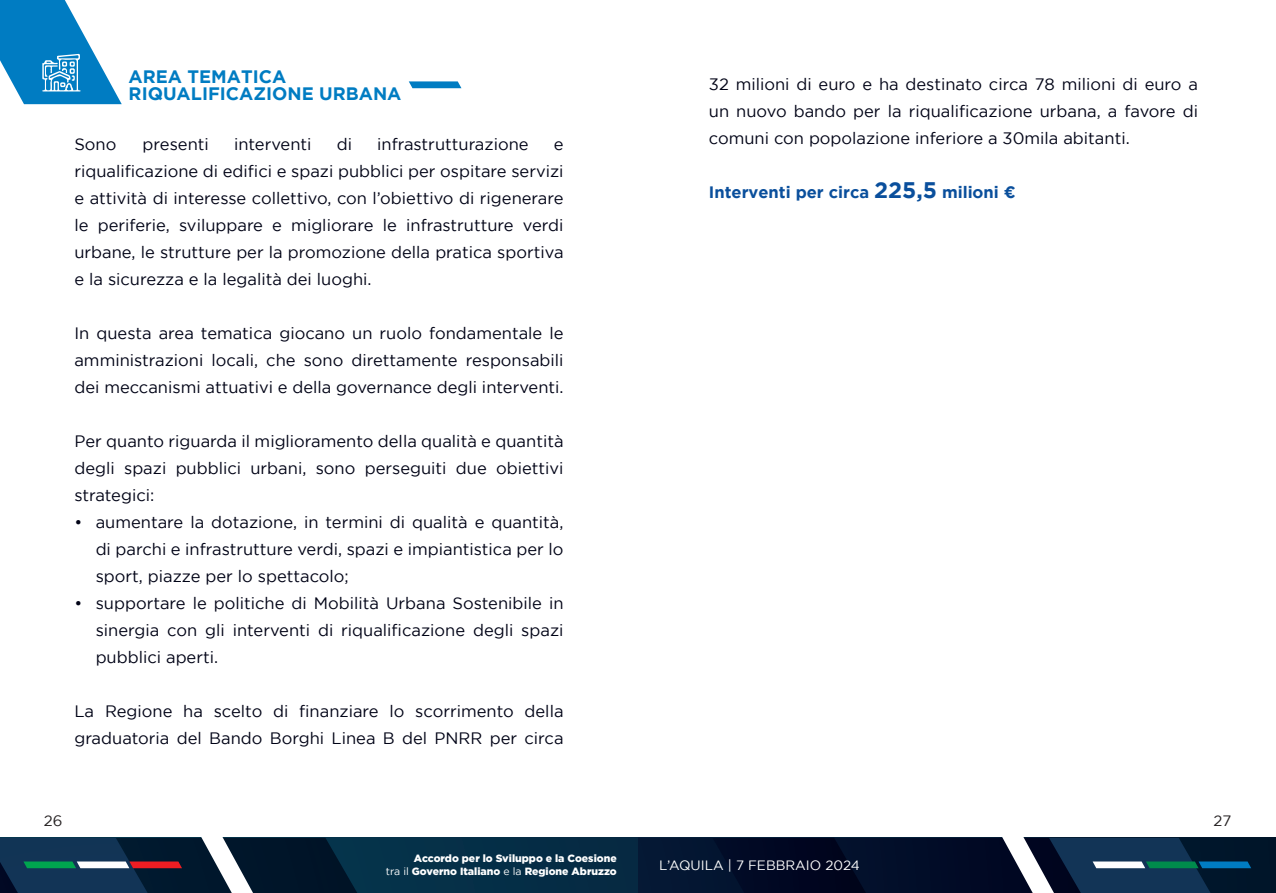
<style>
.page{position:relative;width:1276px;height:893px;background:#fff}
.page>*{position:absolute;margin:0;border:0;box-sizing:border-box;transform-origin:0 0}
.t1{font:700 18px "Gotham";color:#007cc2}
.t2{font:16.5px/27px "Gotham";color:#000316;text-align:justify}
.t3{font:700 16.5px "Gotham";color:#0a4f9c}
.t4{font:15px "Gotham";color:#231f20}
.t5{font:13.5px "Gotham";color:#fff}
.t6{font:900 10.5px/12.6px "Gotham";color:#fff;text-align:right}
.s1{font-size:22.5px}
.s2{font-weight:400}
</style>
<div class="page">
<svg style="left:638px;top:837px;width:638px;height:56px;background:#0f213b"></svg>
<div style="left:0;top:838px;width:638px;height:55px;background:#052e46"></div>
<svg style="left:0;top:837px;width:369px;height:56px"></svg>
<svg style="left:409px;top:81px;width:52px;height:7px"></svg>
<svg style="left:0;top:0;width:122px;height:104px"></svg>
<p class="t1" style="left:129px;top:66px;width:159px">AREA TEMATICA</p>
<p class="t1" style="left:129px;top:83px;width:274px">RIQUALIFICAZIONE URBANA</p>
<p class="t2" style="left:709px;top:70px;width:490px">32 milioni di euro e ha destinato circa 78 milioni di euro a un nuovo bando per la riqualificazione urbana, a favore di comuni con popolazione inferiore a 30mila abitanti.</p>
<p class="t3" style="left:709px;top:182px;width:308px">Interventi per circa <span class="s1">225,5</span> milioni ¤</p>
<p class="t2" style="left:74px;top:131px;width:44px">Sono</p>
<p class="t2" style="left:143px;top:131px;width:68px">presenti</p>
<p class="t2" style="left:234px;top:131px;width:79px">interventi</p>
<p class="t2" style="left:337px;top:131px;width:17px">di</p>
<p class="t2" style="left:377px;top:131px;width:153px">infrastrutturazione</p>
<p class="t2" style="left:74px;top:131px;width:490px;text-indent:479px">e riqualificazione di edifici e spazi pubblici per ospitare servizi e attività di interesse collettivo, con l’obiettivo di rigenerare le periferie, sviluppare e migliorare le infrastrutture verdi urbane, le strutture per la promozione della pratica sportiva e la sicurezza e la legalità dei luoghi.</p>
<p class="t2" style="left:74px;top:320px;width:490px">In questa area tematica giocano un ruolo fondamentale le amministrazioni locali, che sono direttamente responsabili dei meccanismi attuativi e della governance degli interventi.</p>
<p class="t2" style="left:74px;top:428px;width:490px">Per quanto riguarda il miglioramento della qualità e quantità degli spazi pubblici urbani, sono perseguiti due obiettivi strategici:</p>
<p class="t2" style="left:96px;top:509px;width:469px;text-indent:-21px">• aumentare la dotazione, in termini di qualità e quantità, di parchi e infrastrutture verdi, spazi e impiantistica per lo sport, piazze per lo spettacolo;</p>
<p class="t2" style="left:96px;top:590px;width:469px;text-indent:-21px">• supportare le politiche di Mobilità Urbana Sostenibile in sinergia con gli interventi di riqualificazione degli spazi pubblici aperti.</p>
<p class="t2" style="left:74px;top:698px;width:491px">La Regione ha scelto di finanziare lo scorrimento della graduatoria del Bando Borghi Linea B del PNRR per circa</p>
<p class="t4" style="left:44px;top:812px;width:20px">26</p>
<p class="t4" style="left:1213px;top:812px;width:19px">27</p>
<p class="t6" style="left:386px;top:852px;width:232px">Accordo per lo Sviluppo e la Coesione<br><span class="s2">tra il</span> Governo Italiano <span class="s2">e la</span> Regione Abruzzo</p>
<p class="t5" style="left:659px;top:857px;width:202px">L’AQUILA | 7 FEBBRAIO 2024</p>
</div>
